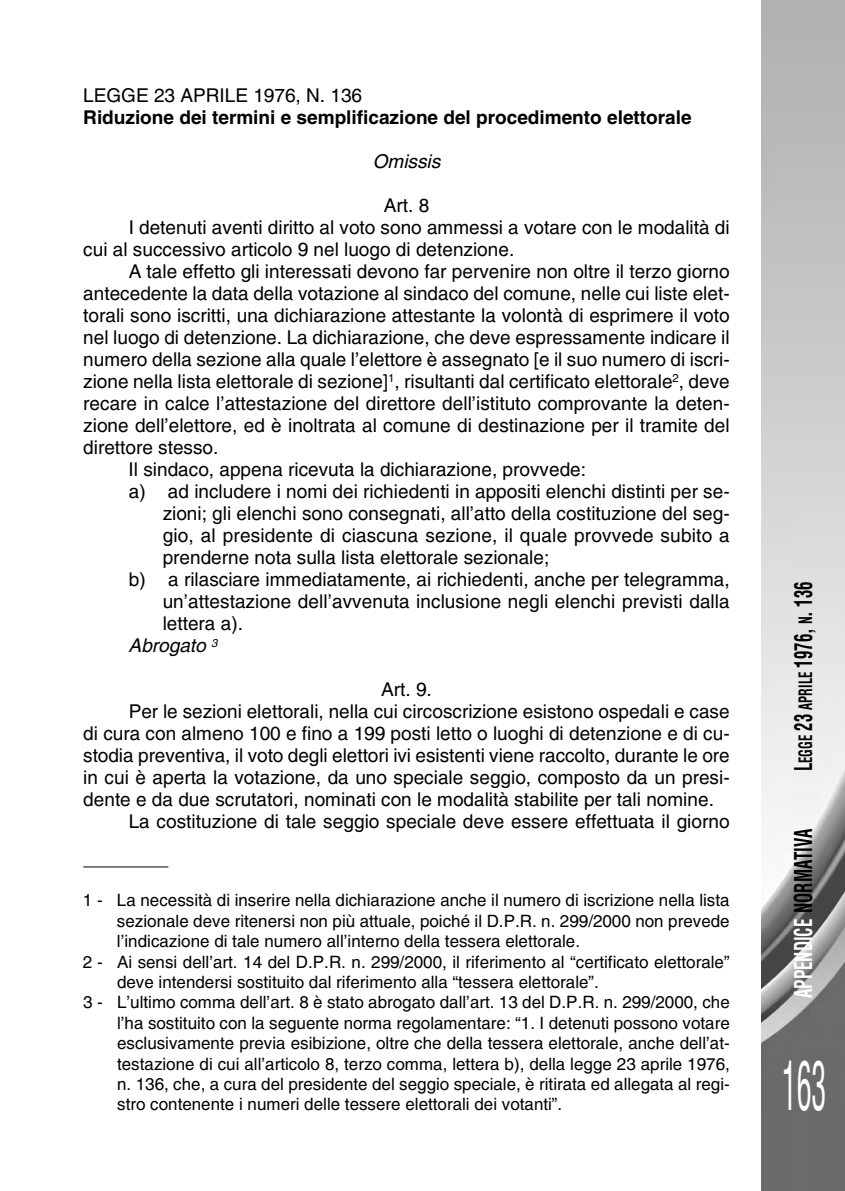
<style>
.page{position:relative;width:845px;height:1191px;background:#fff}
.page>*{position:absolute;margin:0;border:0;box-sizing:border-box;transform-origin:0 0}
.t1{font:condensed 66px "Helvetica";color:#fff;scale:.45 1}
.t2{font:700 condensed 24px "Helvetica";color:#000;scale:.7 1}
.t3{font:700 condensed 24px "Helvetica";color:#fff;scale:.7 1}
.t4{font:19px "Helvetica";color:#000}
.t5{font:700 19px "Helvetica";color:#000}
.t6{font:italic 19px "Helvetica";color:#000}
.t7{font:17px "Helvetica";color:#000}
.s1{font-size:18px}
.s2{color:#000}
</style>
<div class="page">
<img style="left:761px;top:0;width:84px;height:1191px">
<hr style="left:83px;top:866px;width:85px;height:1px;background:#000">
<p class="t4" style="left:83px;top:84px;width:280px">Legge 23 aPRILe 1976, n. 136</p>
<p class="t5" style="left:83px;top:106px;width:610px">Riduzione dei termini e semplificazione del procedimento elettorale</p>
<p class="t6" style="left:373px;top:150px;width:69px">Omissis</p>
<p class="t4" style="left:384px;top:194px;width:47px">art. 8</p>
<p class="t4" style="left:129px;top:216px;width:602px">I detenuti aventi diritto al voto sono ammessi a votare con le modalità di</p>
<p class="t4" style="left:83px;top:238px;width:432px">cui al successivo articolo 9 nel luogo di detenzione.</p>
<p class="t4" style="left:129px;top:260px;width:602px">a tale effetto gli interessati devono far pervenire non oltre il terzo giorno</p>
<p class="t4" style="left:83px;top:282px;width:648px">antecedente la data della votazione al sindaco del comune, nelle cui liste elet-</p>
<p class="t4" style="left:83px;top:304px;width:648px">torali sono iscritti, una dichiarazione attestante la volontà di esprimere il voto</p>
<p class="t4" style="left:83px;top:326px;width:648px">nel luogo di detenzione. La dichiarazione, che deve espressamente indicare il</p>
<p class="t4" style="left:83px;top:348px;width:648px">numero della sezione alla quale l’elettore è assegnato [e il suo numero di iscri-</p>
<p class="t4" style="left:83px;top:370px;width:648px">zione nella lista elettorale di sezione]<sup>1</sup>, risultanti dal certificato elettorale<sup>2</sup>, deve</p>
<p class="t4" style="left:83px;top:392px;width:648px">recare in calce l’attestazione del direttore dell’istituto comprovante la deten-</p>
<p class="t4" style="left:83px;top:414px;width:648px">zione dell’elettore, ed è inoltrata al comune di destinazione per il tramite del</p>
<p class="t4" style="left:83px;top:436px;width:137px">direttore stesso.</p>
<p class="t4" style="left:129px;top:458px;width:459px">Il sindaco, appena ricevuta la dichiarazione, provvede:</p>
<p class="t4" style="left:129px;top:480px;width:602px">a) ad includere i nomi dei richiedenti in appositi elenchi distinti per se-</p>
<p class="t4" style="left:163px;top:502px;width:568px">zioni; gli elenchi sono consegnati, all’atto della costituzione del seg-</p>
<p class="t4" style="left:163px;top:524px;width:568px">gio, al presidente di ciascuna sezione, il quale provvede subito a</p>
<p class="t4" style="left:163px;top:546px;width:388px">prenderne nota sulla lista elettorale sezionale;</p>
<p class="t4" style="left:129px;top:568px;width:602px">b) a rilasciare immediatamente, ai richiedenti, anche per telegramma,</p>
<p class="t4" style="left:163px;top:590px;width:568px">un’attestazione dell’avvenuta inclusione negli elenchi previsti dalla</p>
<p class="t4" style="left:163px;top:612px;width:82px">lettera a).</p>
<p class="t6" style="left:129px;top:634px;width:90px">Abrogato <sup>3</sup></p>
<p class="t4" style="left:381px;top:678px;width:52px">art. 9.</p>
<p class="t4" style="left:129px;top:700px;width:602px">Per le sezioni elettorali, nella cui circoscrizione esistono ospedali e case</p>
<p class="t4" style="left:83px;top:722px;width:648px">di cura con almeno 100 e fino a 199 posti letto o luoghi di detenzione e di cu-</p>
<p class="t4" style="left:83px;top:744px;width:648px">stodia preventiva, il voto degli elettori ivi esistenti viene raccolto, durante le ore</p>
<p class="t4" style="left:83px;top:766px;width:648px">in cui è aperta la votazione, da uno speciale seggio, composto da un presi-</p>
<p class="t4" style="left:83px;top:788px;width:632px">dente e da due scrutatori, nominati con le modalità stabilite per tali nomine.</p>
<p class="t4" style="left:129px;top:810px;width:602px">La costituzione di tale seggio speciale deve essere effettuata il giorno</p>
<p class="t7" style="left:83px;top:890px;width:648px">1 - La necessità di inserire nella dichiarazione anche il numero di iscrizione nella lista</p>
<p class="t7" style="left:117px;top:911px;width:614px">sezionale deve ritenersi non più attuale, poiché il D.P.R. n. 299/2000 non prevede</p>
<p class="t7" style="left:117px;top:931px;width:464px">l’indicazione di tale numero all’interno della tessera elettorale.</p>
<p class="t7" style="left:83px;top:951px;width:648px">2 - ai sensi dell’art. 14 del D.P.R. n. 299/2000, il riferimento al “certificato elettorale”</p>
<p class="t7" style="left:117px;top:972px;width:483px">deve intendersi sostituito dal riferimento alla “tessera elettorale”.</p>
<p class="t7" style="left:83px;top:992px;width:648px">3 - L’ultimo comma dell’art. 8 è stato abrogato dall’art. 13 del D.P.R. n. 299/2000, che</p>
<p class="t7" style="left:117px;top:1013px;width:614px">l’ha sostituito con la seguente norma regolamentare: “1. I detenuti possono votare</p>
<p class="t7" style="left:117px;top:1033px;width:614px">esclusivamente previa esibizione, oltre che della tessera elettorale, anche dell’at-</p>
<p class="t7" style="left:117px;top:1053px;width:614px">testazione di cui all’articolo 8, terzo comma, lettera b), della legge 23 aprile 1976,</p>
<p class="t7" style="left:117px;top:1074px;width:614px">n. 136, che, a cura del presidente del seggio speciale, è ritirata ed allegata al regi-</p>
<p class="t7" style="left:117px;top:1094px;width:447px">stro contenente i numeri delle tessere elettorali dei votanti”.</p>
<p class="t2" style="left:789px;top:771px;width:272px;rotate:-90deg">L<span class="s1">EGGE</span> 23 <span class="s1">APRILE</span> 1976, <span class="s1">N</span>. 136</p>
<p class="t3" style="left:789px;top:998px;width:244px;rotate:-90deg">APPENDICE <span class="s2">NORMATIVA</span></p>
<h1 class="t1" style="left:782px;top:1048px;width:100px">163</h1>
</div>
